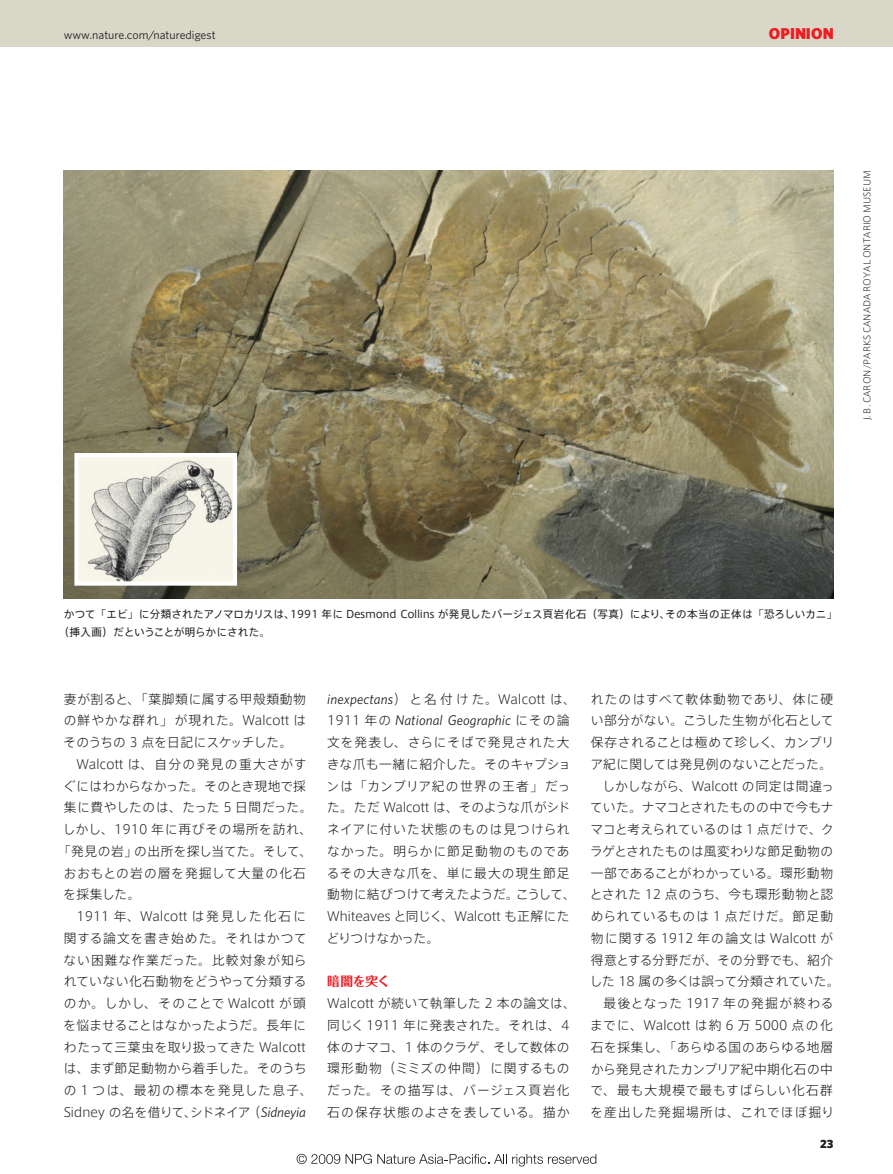
<style>
.page{position:relative;width:893px;height:1174px;background:#fff}
.page>*{position:absolute;margin:0;border:0;box-sizing:border-box;transform-origin:0 0}
.t1{font:900 15.75px "Whitney";letter-spacing:.01em;color:#ee1d23}
.t2{font:italic 14.1px "Whitney";letter-spacing:.005em;color:#231f20}
.t3{font:300 12.75px/21.8px "Axis Std";letter-spacing:.025em;color:#231f20}
.t4{font:300 12.75px "Axis Std";letter-spacing:.005em;color:#231f20}
.t5{font:300 12.75px "Axis Std";letter-spacing:.08em;color:#231f20}
.t6{font:300 12.75px "Axis Std";letter-spacing:-.04em;color:#231f20}
.t7{font:300 12.75px "Axis Std";letter-spacing:-.02em;color:#231f20}
.t8{font:300 12.75px "Axis Std";letter-spacing:-.025em;color:#231f20}
.t9{font:300 12.75px "Axis Std";letter-spacing:-.01em;color:#231f20}
.t10{font:300 12.75px "Axis Std";letter-spacing:.07em;color:#231f20}
.t11{font:300 12.75px "Axis Std";letter-spacing:.05em;color:#231f20}
.t12{font:300 12.75px "Axis Std";letter-spacing:-.015em;color:#231f20}
.t13{font:300 12.75px "Axis Std";letter-spacing:-.005em;color:#231f20}
.t14{font:300 12.75px "Axis Std";letter-spacing:.06em;color:#231f20}
.t15{font:300 12.75px "Axis Std";letter-spacing:.105em;color:#231f20}
.t16{font:700 12.75px "Folk Pro";letter-spacing:-.025em;color:#ee1d23}
.t17{font:12px "Whitney";color:#231f20}
.t18{font:900 12px "Whitney";color:#231f20}
.t19{font:10.5px/18px "Axis Std";color:#231f20}
.t20{font:300 9px "Axis Std";letter-spacing:.01em;color:#231f20}
.s1{font-family:"Whitney";font-weight:400;font-style:italic;font-size:14.1px}
.s2{font-family:"Axis Std";font-weight:300;font-style:normal;font-size:12.75px}
</style>
<div class="page">
<img style="left:64px;top:170px;width:769px;height:428px">
<img style="left:79px;top:458px;width:153px;height:122px">
<div style="left:74px;top:453px;width:163px;height:132px;border:4px solid #fff"></div>
<div style="left:0;top:0;width:893px;height:47px;background:#d8d7c8"></div>
<svg style="left:297px;top:1153px;width:43px;height:10px"></svg>
<svg style="left:346px;top:1153px;width:250px;height:13px"></svg>
<p class="t17" style="left:64px;top:26px;width:153px">www.nature.com/naturedigest</p>
<p class="t1" style="left:769px;top:23px;width:67px">OPINION</p>
<p class="t20" style="left:861px;top:420px;width:252px;rotate:-90deg">J. B. CARON/PARKS CANADA ROYAL ONTARIO MUSEUM</p>
<p class="t19" style="left:59px;top:604px;width:780px;text-indent:5px">かつて「エビ」に分類されたアノマロカリスは、1991 年に Desmond Collins が発見したバージェス頁岩化石（写真）により、その本当の正体は「恐ろしいカニ」（挿入画）だということが明らかにされた。</p>
<p class="t3" style="left:64px;top:687px;width:244px;text-align:justify">妻が割ると、「葉脚類に属する甲殻類動物の鮮やかな群れ」が現れた。Walcott はそのうちの 3 点を日記にスケッチした。</p>
<p class="t10" style="left:77px;top:754px;width:232px">Walcott は、自分の発見の重大さがす</p>
<p class="t4" style="left:63px;top:776px;width:245px">ぐにはわからなかった。そのとき現地で採</p>
<p class="t3" style="left:64px;top:796px;width:250px">集に費やしたのは、たった 5 日間だった。</p>
<p class="t11" style="left:63px;top:820px;width:251px">しかし、1910 年に再びその場所を訪れ、</p>
<p class="t3" style="left:58px;top:839px;width:256px">「発見の岩」の出所を探し当てた。そして、</p>
<p class="t5" style="left:64px;top:863px;width:244px">おおもとの岩の層を発掘して大量の化石</p>
<p class="t3" style="left:63px;top:883px;width:79px">を採集した。</p>
<p class="t9" style="left:77px;top:907px;width:231px">1911 年、Walcott は発見した化石に</p>
<p class="t14" style="left:64px;top:928px;width:245px">関する論文を書き始めた。それはかつて</p>
<p class="t5" style="left:64px;top:950px;width:245px">ない困難な作業だった。比較対象が知ら</p>
<p class="t3" style="left:64px;top:970px;width:244px">れていない化石動物をどうやって分類する</p>
<p class="t4" style="left:64px;top:994px;width:244px">のか。しかし、そのことで Walcott が頭</p>
<p class="t12" style="left:63px;top:1015px;width:244px">を悩ませることはなかったようだ。長年に</p>
<p class="t8" style="left:64px;top:1037px;width:244px">わたって三葉虫を取り扱ってきた Walcott</p>
<p class="t13" style="left:64px;top:1059px;width:244px">は、まず節足動物から着手した。そのうち</p>
<p class="t15" style="left:64px;top:1081px;width:250px">の 1 つは、最初の標本を発見した息子、</p>
<p class="t6" style="left:64px;top:1102px;width:244px">Sidney の名を借りて、シドネイア（<span class="s1">Sidneyia</span></p>
<p class="t7" style="left:327px;top:689px;width:250px"><span class="s1">inexpectans</span>）と名付けた。Walcott は、</p>
<p class="t2" style="left:327px;top:711px;width:244px"><span class="s2">1911 年の</span> National Geographic <span class="s2">にその論</span></p>
<p class="t3" style="left:327px;top:730px;width:251px">文を発表し、さらにそばで発見された大きな爪も一緒に紹介した。そのキャプションは「カンブリア紀の世界の王者」だった。ただ Walcott は、そのような爪がシドネイアに付いた状態のものは見つけられなかった。明らかに節足動物のものであるその大きな爪を、単に最大の現生節足動物に結びつけて考えたようだ。こうして、<br>Whiteaves と同じく、Walcott も正解にたどりつけなかった。</p>
<p class="t16" style="left:327px;top:970px;width:64px">暗闇を突く</p>
<p class="t3" style="left:327px;top:991px;width:250px">Walcott が続いて執筆した 2 本の論文は、同じく 1911 年に発表された。それは、4体のナマコ、1 体のクラゲ、そして数体の環形動物（ミミズの仲間）に関するものだった。その描写は、バージェス頁岩化石の保存状態のよさを表している。描か</p>
<p class="t3" style="left:590px;top:687px;width:252px;text-align:center">れたのはすべて軟体動物であり、体に硬い部分がない。こうした生物が化石として保存されることは極めて珍しく、カンブリア紀に関しては発見例のないことだった。しかしながら、Walcott の同定は間違っ<br>ていた。ナマコとされたものの中で今もナマコと考えられているのは１点だけで、クラゲとされたものは風変わりな節足動物の一部であることがわかっている。環形動物とされた 12 点のうち、今も環形動物と認められているものは 1 点だけだ。節足動物に関する 1912 年の論文は Walcott が得意とする分野だが、その分野でも、紹介した 18 属の多くは誤って分類されていた。最後となった 1917 年の発掘が終わる<br>までに、Walcott は約 6 万 5000 点の化石を採集し、「あらゆる国のあらゆる地層から発見されたカンブリア紀中期化石の中で、最も大規模で最もすばらしい化石群を産出した発掘場所は、これでほぼ掘り</p>
<p class="t18" style="left:820px;top:1136px;width:15px">23</p>
</div>
